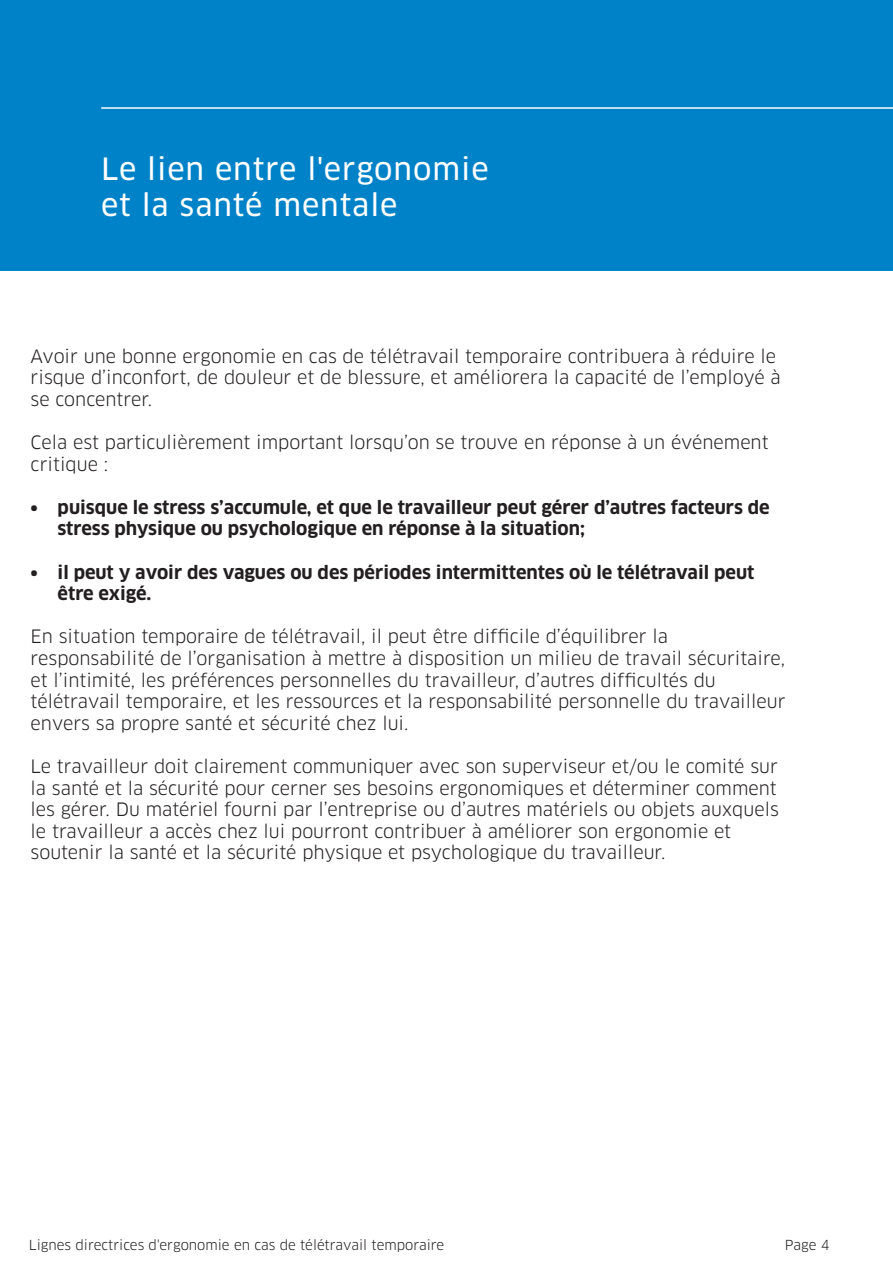
<style>
.page{position:relative;width:893px;height:1263px;background:#fff}
.page>*{position:absolute;margin:0;border:0;box-sizing:border-box;transform-origin:0 0}
.Heading_20_pt{font:30px/36px "Clan OT News";letter-spacing:.03em;color:#fff}
.Heading_20_pt-2{font:30px/36px "Myriad Pro";letter-spacing:.03em;color:#fff}
.t1{font:18px/21.6px "Clan OT";color:#231f20}
.t2{font:700 18px/21.6px "Clan OT";color:#231f20}
.t3{font:13.5px "Clan OT";color:#231f20}
</style>
<div class="page">
<div style="left:0;top:0;width:893px;height:270px;background:#0082c8"></div>
<hr style="left:101px;top:107px;width:792px;height:2px;background:#fff">
<p class="Heading_20_pt" style="left:101px;top:151px;width:389px">Le lien entre l'ergonomie et la santé mentale</p>
<p class="Heading_20_pt-2" style="left:101px;top:151px;width:209px">S cto 01<br>Corpor te Logo</p>
<p class="t1" style="left:31px;top:345px;width:752px">Avoir une bonne ergonomie en cas de télétravail temporaire contribuera à réduire le risque d’inconfort, de douleur et de blessure, et améliorera la capacité de l’employé à se concentrer.</p>
<p class="t1" style="left:31px;top:431px;width:739px">Cela est particulièrement important lorsqu’on se trouve en réponse à un événement critique :</p>
<p class="t2" style="left:58px;top:496px;width:714px;text-indent:-27px">• puisque le stress s’accumule, et que le travailleur peut gérer d’autres facteurs de stress physique ou psychologique en réponse à la situation;</p>
<p class="t2" style="left:58px;top:561px;width:698px;text-indent:-27px">• il peut y avoir des vagues ou des périodes intermittentes où le télétravail peut être exigé.</p>
<p class="t1" style="left:31px;top:626px;width:756px">En situation temporaire de télétravail, il peut être difficile d’équilibrer la responsabilité de l’organisation à mettre à disposition un milieu de travail sécuritaire, et l’intimité, les préférences personnelles du travailleur, d’autres difficultés du télétravail temporaire, et les ressources et la responsabilité personnelle du travailleur envers sa propre santé et sécurité chez lui.</p>
<p class="t1" style="left:31px;top:755px;width:750px">Le travailleur doit clairement communiquer avec son superviseur et/ou le comité sur la santé et la sécurité pour cerner ses besoins ergonomiques et déterminer comment les gérer. Du matériel fourni par l’entreprise ou d’autres matériels ou objets auxquels le travailleur a accès chez lui pourront contribuer à améliorer son ergonomie et soutenir la santé et la sécurité physique et psychologique du travailleur.</p>
<p class="t3" style="left:29px;top:1237px;width:417px">Lignes directrices d'ergonomie en cas de télétravail temporaire</p>
<p class="t3" style="left:785px;top:1237px;width:46px">Page 4</p>
</div>
